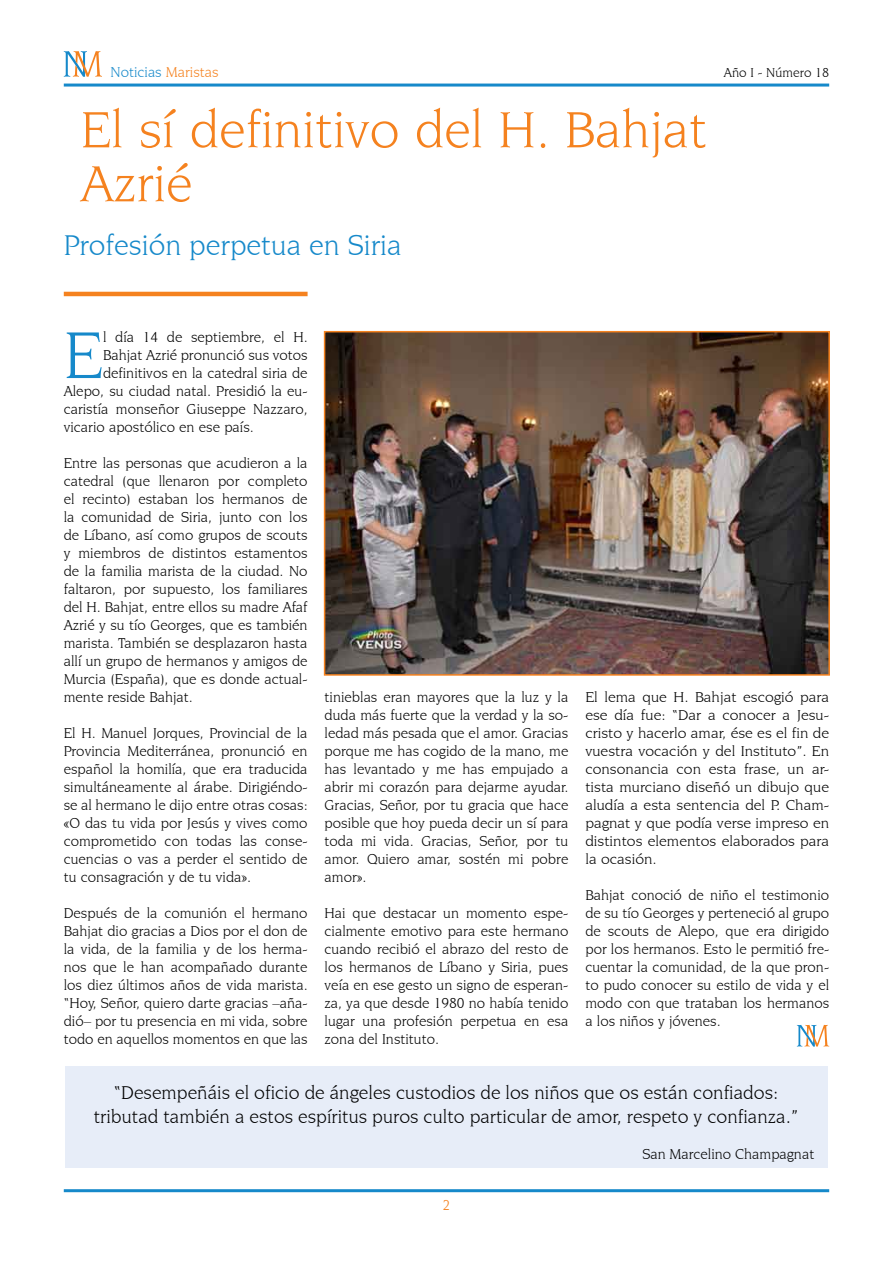
<style>
.page{position:relative;width:893px;height:1263px;background:#fff}
.page>*{position:absolute;margin:0;border:0;box-sizing:border-box;transform-origin:0 0}
.t1{font:70.05px "Novarese IT Cby BT";color:#1689ca}
.t2{font:54px/54px "Novarese IT Cby BT";color:#f5821f}
.t3{font:30px "Novarese IT Cby BT";color:#1689ca}
.t4{font:19.5px/23.4px "Novarese IT Cby BT";color:#000;text-align:center}
.t5{font:15px/18px "Novarese IT Cby BT";color:#000;text-align:justify}
.t6{font:15px/18px "Novarese IT Cby BT";color:#000;text-align:justify;scale:1.05 1}
.t7{font:15px "Novarese IT Cby BT";color:#1689ca}
.t8{font:13.5px "Novarese IT Cby BT";color:#000}
.s1{color:#f5821f}
</style>
<div class="page">
<hr style="left:64px;top:84px;width:765px;height:3px;background:#1689ca">
<hr style="left:64px;top:1189px;width:765px;height:3px;background:#1689ca">
<hr style="left:64px;top:292px;width:244px;height:4px;background:#f5821f">
<svg style="left:64px;top:51px;width:38px;height:26px"></svg>
<svg style="left:797px;top:1025px;width:32px;height:21px"></svg>
<img style="left:327px;top:334px;width:500px;height:339px">
<div style="left:324px;top:331px;width:506px;height:345px;border:2px solid #f5821f"></div>
<div style="left:65px;top:1066px;width:763px;height:102px;background:#e7edf8"></div>
<p class="t7" style="left:111px;top:63px;width:110px">Noticias <span class="s1">Maristas</span></p>
<p class="t8" style="left:724px;top:64px;width:107px">Año I - Número 18</p>
<h2 class="t2" style="left:81px;top:102px;width:628px">El sí definitivo del H. Bahjat<br>Azrié</h2>
<h3 class="t3" style="left:64px;top:227px;width:340px">Profesión perpetua en Siria</h3>
<h1 class="t1" style="left:64px;top:314px;width:41px">E</h1>
<p class="t5" style="left:103px;top:328px;width:206px">l día 14 de septiembre, el H.</p>
<p class="t5" style="left:103px;top:346px;width:206px">Bahjat Azrié pronunció sus votos</p>
<p class="t5" style="left:103px;top:364px;width:206px">definitivos en la catedral siria de</p>
<p class="t5" style="left:64px;top:382px;width:245px">Alepo, su ciudad natal. Presidió la eu-</p>
<p class="t5" style="left:64px;top:400px;width:245px">caristía monseñor Giuseppe Nazzaro,</p>
<p class="t5" style="left:64px;top:418px;width:191px">vicario apostólico en ese país.</p>
<p class="t5" style="left:64px;top:454px;width:245px">Entre las personas que acudieron a la catedral (que llenaron por completo el recinto) estaban los hermanos de la comunidad de Siria, junto con los de Líbano, así como grupos de scouts y miembros de distintos estamentos de la familia marista de la ciudad. No faltaron, por supuesto, los familiares del H. Bahjat, entre ellos su madre Afaf Azrié y su tío Georges, que es también marista. También se desplazaron hasta allí un grupo de hermanos y amigos de Murcia (España), que es donde actual&shy;mente reside Bahjat.</p>
<p class="t5" style="left:64px;top:724px;width:245px">El H. Manuel Jorques, Provincial de la Provincia Mediterránea, pronunció en español la homilía, que era traducida simultáneamente al árabe. Dirigiéndo&shy;se al hermano le dijo entre otras cosas: «O das tu vida por Jesús y vives como comprometido con todas las conse&shy;cuencias o vas a perder el sentido de tu consagración y de tu vida».</p>
<p class="t5" style="left:64px;top:904px;width:245px">Después de la comunión el hermano Bahjat dio gracias a Dios por el don de la vida, de la familia y de los herma&shy;nos que le han acompañado durante los diez últimos años de vida marista. “Hoy, Señor, quiero darte gracias –aña&shy;dió– por tu presencia en mi vida, sobre todo en aquellos momentos en que las</p>
<p class="t5" style="left:325px;top:688px;width:245px">tinieblas eran mayores que la luz y la duda más fuerte que la verdad y la so&shy;ledad más pesada que el amor. Gracias porque me has cogido de la mano, me has levantado y me has empujado a abrir mi corazón para dejarme ayudar.<br>Gracias, Señor, por tu gracia que hace posible que hoy pueda decir un sí para toda mi vida. Gracias, Señor, por tu amor. Quiero amar, sostén mi pobre amor».</p>
<p class="t5" style="left:325px;top:904px;width:245px">Hai que destacar un momento espe&shy;cialmente emotivo para este hermano cuando recibió el abrazo del resto de los hermanos de Líbano y Siria, pues veía en ese gesto un signo de esperan&shy;za, ya que desde 1980 no había tenido lugar una profesión perpetua en esa zona del Instituto.</p>
<p class="t6" style="left:585px;top:688px;width:234px">El lema que H. Bahjat escogió para ese día fue: “Dar a conocer a Jesu&shy;cristo y hacerlo amar, ése es el fin de vuestra vocación y del Instituto”. En consonancia con esta frase, un ar&shy;tista murciano diseñó un dibujo que aludía a esta sentencia del P. Cham&shy;pagnat y que podía verse impreso en distintos elementos elaborados para la ocasión.</p>
<p class="t5" style="left:585px;top:886px;width:245px">Bahjat conoció de niño el testimonio de su tío Georges y perteneció al grupo de scouts de Alepo, que era dirigido por los hermanos. Esto le permitió fre&shy;cuentar la comunidad, de la que pron&shy;to pudo conocer su estilo de vida y el modo con que trataban los hermanos a los niños y jóvenes.</p>
<h3 class="t4" style="left:94px;top:1081px;width:706px">“Desempeñáis el oficio de ángeles custodios de los niños que os están confiados: tributad también a estos espíritus puros culto particular de amor, respeto y confianza.”</h3>
<p class="t5" style="left:642px;top:1144px;width:173px">San Marcelino Champagnat</p>
</div>
